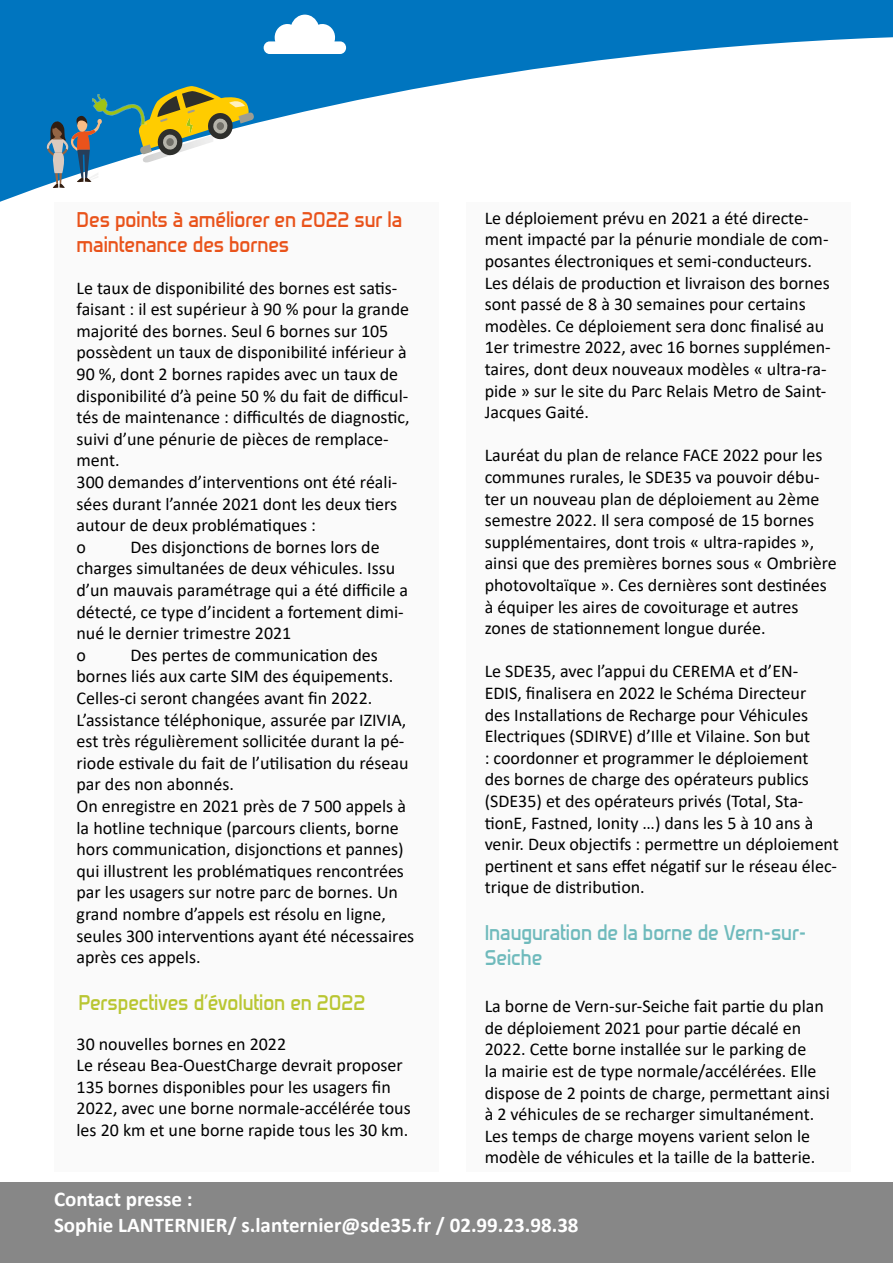
<style>
.page{position:relative;width:893px;height:1263px;background:#fff}
.page>*{position:absolute;margin:0;border:0;box-sizing:border-box;transform-origin:0 0}
.t1{font:700 21px/25.2px "Calibri";color:#fff}
.t2{font:21px/25.2px "Venacti Sb";color:#e9531b}
.t3{font:21px/25.2px "Venacti Sb";color:#6fbabc}
.t4{font:21px "Venacti Sb";color:#b9c632}
.t5{font:18px/21.6px "Calibri";color:#000}
</style>
<div class="page">
<svg style="left:0;top:0;width:893px;height:202px"></svg>
<img style="left:142px;top:157px;width:71px;height:5px">
<svg style="left:137px;top:85px;width:117px;height:72px"></svg>
<svg style="left:47px;top:115px;width:55px;height:74px;background:#618aa6"></svg>
<svg style="left:264px;top:15px;width:82px;height:39px"></svg>
<div style="left:466px;top:203px;width:384px;height:969px;background:#fafafa"></div>
<div style="left:54px;top:203px;width:384px;height:969px;background:#fafafa"></div>
<div style="left:0;top:1182px;width:893px;height:81px;background:#878787"></div>
<img style="left:187px;top:119px;width:6px;height:14px">
<img style="left:90px;top:94px;width:59px;height:31px">
<p class="t2" style="left:77px;top:207px;width:327px">Des points à améliorer en 2022 sur la maintenance des bornes</p>
<p class="t5" style="left:485px;top:206px;width:347px">Le déploiement prévu en 2021 a été directe&shy;ment impacté par la pénurie mondiale de com&shy;posantes électroniques et semi-conducteurs.<br>Les délais de production et livraison des bornes sont passé de 8 à 30 semaines pour certains modèles. Ce déploiement sera donc finalisé au 1er trimestre 2022, avec 16 bornes supplémen&shy;taires, dont deux nouveaux modèles « ultra-ra&shy;pide » sur le site du Parc Relais Metro de Saint-Jacques Gaité.</p>
<p class="t5" style="left:485px;top:444px;width:354px">Lauréat du plan de relance FACE 2022 pour les communes rurales, le SDE35 va pouvoir débu&shy;ter un nouveau plan de déploiement au 2ème semestre 2022. Il sera composé de 15 bornes supplémentaires, dont trois « ultra-rapides », ainsi que des premières bornes sous « Ombrière photovoltaïque ». Ces dernières sont destinées à équiper les aires de covoiturage et autres zones de stationnement longue durée.</p>
<p class="t5" style="left:485px;top:660px;width:356px">Le SDE35, avec l’appui du CEREMA et d’EN-EDIS, finalisera en 2022 le Schéma Directeur<br>des Installations de Recharge pour Véhicules Electriques (SDIRVE) d’Ille et Vilaine. Son but<br>: coordonner et programmer le déploiement<br>des bornes de charge des opérateurs publics (SDE35) et des opérateurs privés (Total, Sta&shy;tionE, Fastned, Ionity …) dans les 5 à 10 ans à venir. Deux objectifs : permettre un déploiement pertinent et sans effet négatif sur le réseau élec&shy;trique de distribution.</p>
<p class="t3" style="left:485px;top:920px;width:323px">Inauguration de la borne de Vern-sur-<br>Seiche</p>
<p class="t5" style="left:485px;top:995px;width:347px">La borne de Vern-sur-Seiche fait partie du plan de déploiement 2021 pour partie décalé en 2022. Cette borne installée sur le parking de<br>la mairie est de type normale/accélérées. Elle dispose de 2 points de charge, permettant ainsi à 2 véhicules de se recharger simultanément.<br>Les temps de charge moyens varient selon le modèle de véhicules et la taille de la batterie.</p>
<p class="t5" style="left:77px;top:276px;width:334px">Le taux de disponibilité des bornes est satis&shy;faisant : il est supérieur à 90 % pour la grande majorité des bornes. Seul 6 bornes sur 105 possèdent un taux de disponibilité inférieur à 90 %, dont 2 bornes rapides avec un taux de disponibilité d’à peine 50 % du fait de difficul&shy;tés de maintenance : difficultés de diagnostic, suivi d’une pénurie de pièces de remplace&shy;ment.<br>300 demandes d’interventions ont été réali&shy;sées durant l’année 2021 dont les deux tiers autour de deux problématiques :<br>o</p>
<p class="t5" style="left:77px;top:536px;width:333px;text-indent:54px">Des disjonctions de bornes lors de charges simultanées de deux véhicules. Issu d’un mauvais paramétrage qui a été difficile a détecté, ce type d’incident a fortement dimi&shy;nué le dernier trimestre 2021<br>o</p>
<p class="t5" style="left:77px;top:644px;width:339px;text-indent:54px">Des pertes de communication des bornes liés aux carte SIM des équipements.<br>Celles-ci seront changées avant fin 2022.<br>L’assistance téléphonique, assurée par IZIVIA, est très régulièrement sollicitée durant la pé&shy;riode estivale du fait de l’utilisation du réseau par des non abonnés.<br>On enregistre en 2021 près de 7 500 appels à la hotline technique (parcours clients, borne hors communication, disjonctions et pannes) qui illustrent les problématiques rencontrées par les usagers sur notre parc de bornes. Un grand nombre d’appels est résolu en ligne, seules 300 interventions ayant été nécessaires après ces appels.</p>
<p class="t4" style="left:79px;top:990px;width:288px">Perspectives d’évolution en 2022</p>
<p class="t5" style="left:77px;top:1032px;width:336px">30 nouvelles bornes en 2022<br>Le réseau Bea-OuestCharge devrait proposer 135 bornes disponibles pour les usagers fin 2022, avec une borne normale-accélérée tous les 20 km et une borne rapide tous les 30 km.</p>
<p class="t1" style="left:54px;top:1186px;width:526px">Contact presse :<br>Sophie LANTERNIER/ s.lanternier@sde35.fr / 02.99.23.98.38</p>
</div>
